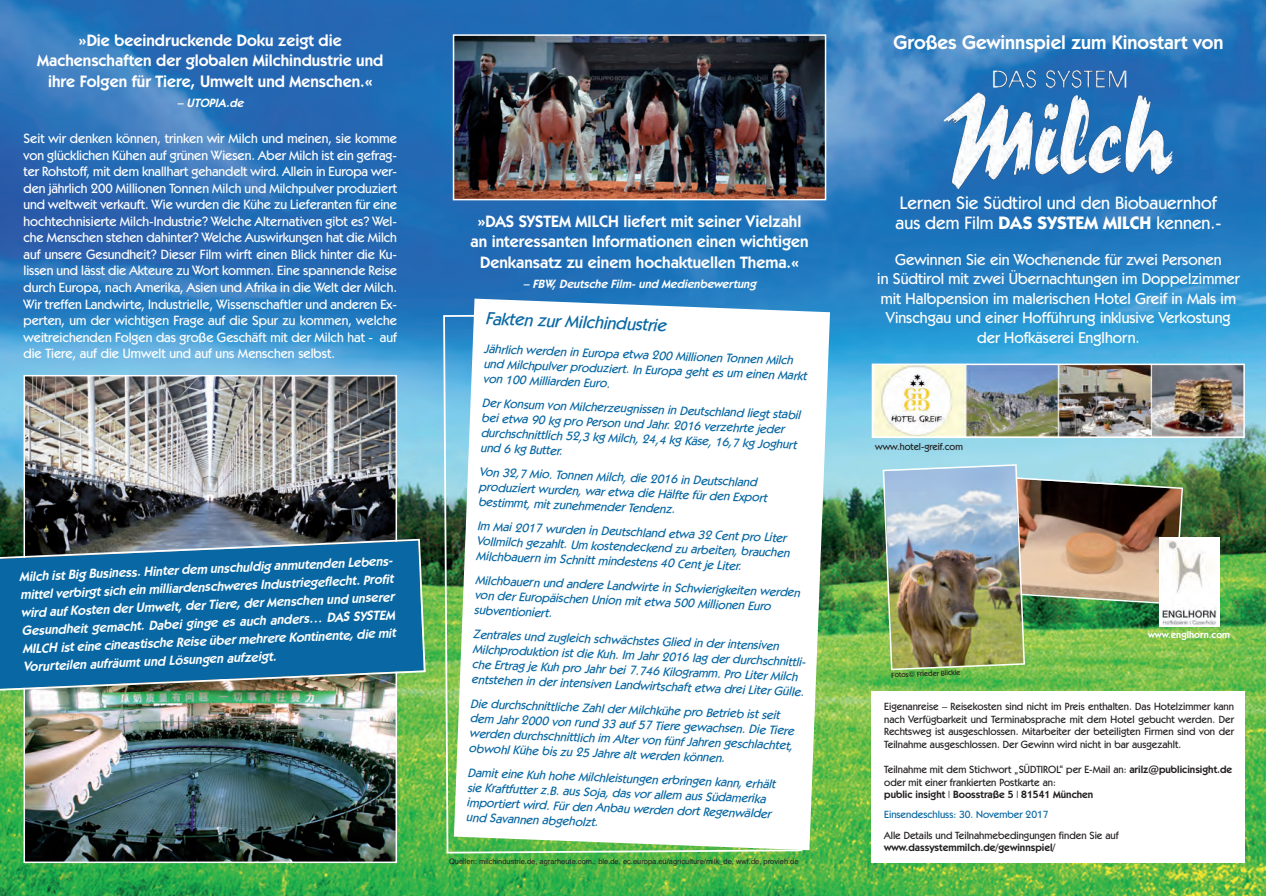
<style>
.page{position:relative;width:1266px;height:896px;background:#fff}
.page>*{position:absolute;margin:0;border:0;box-sizing:border-box;transform-origin:0 0}
.t1{font:600 19.5px "Kabel IT Cby BT";color:#fff}
.t2{font:500 18px/19.5px "Kabel IT Cby BT";color:#fff}
.t3{font:italic 500 17.55px "Kabel IT Cby BT";color:#0968a3}
.t4{font:600 16.5px/20.4px "Kabel IT Cby BT";color:#fff;text-align:center}
.t5{font:500 15.75px/19.5px "Kabel IT Cby BT";color:#fff;text-align:center}
.t6{font:500 13.5px/16.5px "Kabel IT Cby BT";color:#fff;text-align:justify}
.t7{font:italic 600 13.2px/18.1px "Kabel IT Cby BT";color:#fff;text-align:justify}
.t8{font:italic 500 12.45px/14.9px "Kabel IT Cby BT";color:#0968a3}
.t9{font:italic 600 12px "Kabel IT Cby BT";color:#fff}
.t10{font:500 10.5px/12.6px "Kabel IT Cby BT";color:#231f20;text-align:justify}
.t11{font:600 10.5px "Kabel IT Cby BT";color:#231f20}
.t12{font:500 10.5px "Kabel IT Cby BT";color:#0968a3}
.t13{font:500 9.9px "Kabel IT Cby BT";color:#231f20}
.t14{font:600 9.9px "Kabel IT Cby BT";color:#fff}
.t15{font:7.5px "Helvetica";color:#231f20}
.t16{font:500 7.5px "Kabel IT Cby BT";color:#231f20}
.s1{font-weight:700}
.s2{font-weight:600}
.s3{font-weight:400}
</style>
<div class="page">
<img style="left:0;top:0;width:1265px;height:895px">
<img style="left:27px;top:378px;width:367px;height:160px">
<div style="left:24px;top:375px;width:373px;height:190px;border:2px solid #fff"></div>
<img style="left:27px;top:692px;width:367px;height:168px">
<div style="left:24px;top:665px;width:373px;height:198px;border:2px solid #fff"></div>
<img style="left:455px;top:37px;width:368px;height:160px">
<div style="left:452px;top:34px;width:374px;height:166px;border:2px solid #fff"></div>
<svg style="left:0;top:538px;width:426px;height:154px;background:#1c6c9a"></svg>
<svg style="left:454px;top:298px;width:375px;height:552px"></svg>
<svg style="left:442px;top:312px;width:361px;height:542px"></svg>
<img style="left:942px;top:64px;width:231px;height:127px">
<div style="left:871px;top:691px;width:373px;height:172px;background:#fff"></div>
<img style="left:874px;top:366px;width:367px;height:69px">
<div style="left:871px;top:363px;width:373px;height:75px;border:2px solid #fff"></div>
<img style="left:881px;top:463px;width:302px;height:208px">
<div style="left:1158px;top:537px;width:61px;height:90px;background:#fff"></div>
<img style="left:1161px;top:540px;width:54px;height:85px">
<h3 class="t4" style="left:37px;top:32px;width:347px">»Die beeindruckende Doku zeigt die<br>Machenschaften der globalen Milchindustrie und ihre Folgen für Tiere, Umwelt und Menschen.«</h3>
<p class="t9" style="left:177px;top:98px;width:70px">– UTOPIA.de</p>
<p class="t6" style="left:24px;top:132px;width:375px">Seit wir denken können, trinken wir Milch und meinen, sie komme von glücklichen Kühen auf grünen Wiesen. Aber Milch ist ein gefrag&shy;ter Rohstoff, mit dem knallhart gehandelt wird. Allein in Europa wer&shy;den jährlich 200 Millionen Tonnen Milch und Milchpulver produziert und weltweit verkauft. Wie wurden die Kühe zu Lieferanten für eine hochtechnisierte Milch-Industrie? Welche Alternativen gibt es? Wel&shy;che Menschen stehen dahinter? Welche Auswirkungen hat die Milch auf unsere Gesundheit? Dieser Film wirft einen Blick hinter die Ku&shy;lissen und lässt die Akteure zu Wort kommen. Eine spannende Reise durch Europa, nach Amerika, Asien und Afrika in die Welt der Milch.<br>Wir treffen Landwirte, Industrielle, Wissenschaftler und anderen Ex&shy;perten, um der wichtigen Frage auf die Spur zu kommen, welche weitreichenden Folgen das große Geschäft mit der Milch hat - auf die Tiere, auf die Umwelt und auf uns Menschen selbst.</p>
<p class="t7" style="left:19px;top:567px;width:375px;rotate:-2deg">Milch ist Big Business. Hinter dem unschuldig anmutenden Lebens&shy;mittel verbirgt sich ein milliardenschweres Industriegeflecht. Profit wird auf Kosten der Umwelt, der Tiere, der Menschen und unserer Gesundheit gemacht. Dabei ginge es auch anders… DAS SYSTEM MILCH ist eine cineastische Reise über mehrere Kontinente, die mit Vorurteilen aufräumt und Lösungen aufzeigt.</p>
<h3 class="t4" style="left:470px;top:213px;width:339px">»DAS SYSTEM MILCH liefert mit seiner Vielzahl an interessanten Informationen einen wichtigen<br>Denkansatz zu einem hochaktuellen Thema.«</h3>
<p class="t9" style="left:523px;top:279px;width:234px">– FBW, Deutsche Film- und Medienbewertung</p>
<h3 class="t3" style="left:485px;top:312px;width:182px;rotate:2deg">Fakten zur Milchindustrie</h3>
<p class="t8" style="left:484px;top:343px;width:325px;rotate:2deg">Jährlich werden in Europa etwa 200 Millionen Tonnen Milch und Milchpulver produziert. In Europa geht es um einen Markt von 100 Milliarden Euro.</p>
<p class="t8" style="left:482px;top:397px;width:320px;rotate:2deg">Der Konsum von Milcherzeugnissen in Deutschland liegt stabil bei etwa 90 kg pro Person und Jahr. 2016 verzehrte jeder durchschnittlich 52,3 kg Milch, 24,4 kg Käse, 16,7 kg Joghurt und 6 kg Butter.</p>
<p class="t8" style="left:479px;top:466px;width:290px;rotate:2deg">Von 32,7 Mio. Tonnen Milch, die 2016 in Deutschland produziert wurden, war etwa die Hälfte für den Export bestimmt, mit zunehmender Tendenz.</p>
<p class="t8" style="left:477px;top:520px;width:314px;rotate:2deg">Im Mai 2017 wurden in Deutschland etwa 32 Cent pro Liter<br>Vollmilch gezahlt. Um kostendeckend zu arbeiten, brauchen<br>Milchbauern im Schnitt mindestens 40 Cent je Liter.</p>
<p class="t8" style="left:475px;top:574px;width:326px;rotate:2deg">Milchbauern und andere Landwirte in Schwierigkeiten werden von der Europäischen Union mit etwa 500 Millionen Euro subventioniert.</p>
<p class="t8" style="left:473px;top:628px;width:334px;rotate:2deg">Zentrales und zugleich schwächstes Glied in der intensiven Milchproduktion ist die Kuh. Im Jahr 2016 lag der durchschnittli&shy;che Ertrag je Kuh pro Jahr bei 7.746 Kilogramm. Pro Liter Milch entstehen in der intensiven Landwirtschaft etwa drei Liter Gülle.</p>
<p class="t8" style="left:470px;top:697px;width:326px;rotate:2deg">Die durchschnittliche Zahl der Milchkühe pro Betrieb ist seit dem Jahr 2000 von rund 33 auf 57 Tiere gewachsen. Die Tiere werden durchschnittlich im Alter von fünf Jahren geschlachtet, obwohl Kühe bis zu 25 Jahre alt werden können.</p>
<p class="t8" style="left:468px;top:766px;width:309px;rotate:2deg">Damit eine Kuh hohe Milchleistungen erbringen kann, erhält sie Kraftfutter z.B. aus Soja, das vor allem aus Südamerika importiert wird. Für den Anbau werden dort Regenwälder und Savannen abgeholzt.</p>
<p class="t15" style="left:449px;top:856px;width:351px">Quellen: milchindustrie.de, agrarheute.com., ble.de, ec.europa.eu/agriculture/milk_de, wwf.de, provieh.de</p>
<h1 class="t1" style="left:893px;top:35px;width:331px">Großes Gewinnspiel zum Kinostart von</h1>
<h2 class="t2" style="left:895px;top:195px;width:327px">Lernen Sie Südtirol und den Biobauernhof aus dem Film <span class="s1">DAS SYSTEM MILCH</span> kennen.-</h2>
<p class="t5" style="left:877px;top:251px;width:364px">Gewinnen Sie ein Wochenende für zwei Personen<br>in Südtirol mit zwei Übernachtungen im Doppelzimmer mit Halbpension im malerischen Hotel Greif in Mals im Vinschgau und einer Hofführung inklusive Verkostung der Hofkäserei Englhorn.</p>
<p class="t13" style="left:875px;top:443px;width:89px">www.hotel-greif.com</p>
<p class="t16" style="left:891px;top:672px;width:71px;rotate:-2deg">Fotos© Frieder Blickle</p>
<p class="t14" style="left:1147px;top:631px;width:84px">www.englhorn.com</p>
<p class="t10" style="left:884px;top:701px;width:351px">Eigenanreise – Reisekosten sind nicht im Preis enthalten. Das Hotelzimmer kann nach Verfügbarkeit und Terminabsprache mit dem Hotel gebucht werden. Der Rechtsweg ist ausgeschlossen. Mitarbeiter der beteiligten Firmen sind von der Teilnahme ausgeschlossen. Der Gewinn wird nicht in bar ausgezahlt.</p>
<p class="t10" style="left:884px;top:764px;width:349px;text-align:left">Teilnahme mit dem Stichwort „SÜDTIROL“ per E-Mail an: <span class="s2">arilz@publicinsight.de </span>oder mit einer frankierten Postkarte an:<br><span class="s2">public insight</span> <span class="s3">I</span> <span class="s2">Boosstraße 5</span> <span class="s3">I</span> <span class="s2">81541 München</span></p>
<p class="t12" style="left:884px;top:811px;width:166px">Einsendeschluss: 30. November 2017</p>
<p class="t10" style="left:884px;top:829px;width:236px">Alle Details und Teilnahmebedingungen finden Sie auf</p>
<p class="t11" style="left:884px;top:843px;width:173px">www.dassystemmilch.de/gewinnspiel/</p>
</div>
